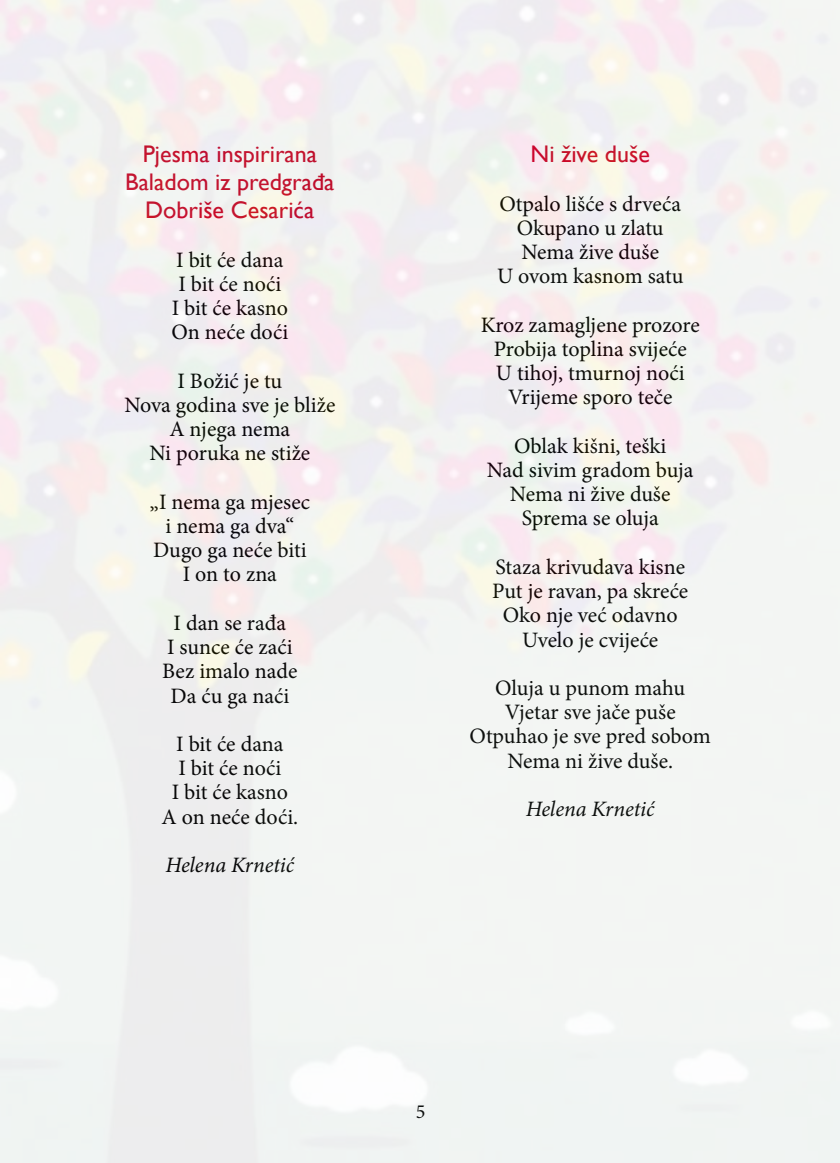
<style>
.page{position:relative;width:840px;height:1163px;background:#fff}
.page>*{position:absolute;margin:0;border:0;box-sizing:border-box;transform-origin:0 0}
.t1{font:24px/28px "Gill Sans";color:#cb0627;text-align:center}
.t2{font:22px/24.2px "Minion Pro";color:#000;text-align:center}
.t3{font:italic 22px "Minion Pro";letter-spacing:-.005em;color:#000}
.t4{font:20px "Minion Pro";color:#000}
</style>
<div class="page">
<p class="t1" style="left:125px;top:140px;width:211px">Pjesma inspirirana<br>Baladom iz predgrađa<br>Dobriše Cesarića</p>
<p class="t2" style="left:171px;top:247px;width:118px">I bit će dana<br>I bit će noći<br>I bit će kasno<br>On neće doći</p>
<p class="t2" style="left:124px;top:368px;width:212px">I Božić je tu<br>Nova godina sve je bliže<br>A njega nema<br>Ni poruka ne stiže</p>
<p class="t2" style="left:149px;top:489px;width:162px">„I nema ga mjesec i nema ga dva“<br>Dugo ga neće biti<br>I on to zna</p>
<p class="t2" style="left:162px;top:610px;width:137px">I dan se rađa<br>I sunce će zaći<br>Bez imalo nade<br>Da ću ga naći</p>
<p class="t2" style="left:161px;top:731px;width:138px">I bit će dana<br>I bit će noći<br>I bit će kasno<br>A on neće doći.</p>
<p class="t3" style="left:165px;top:849px;width:130px">Helena Krnetić</p>
<p class="t1" style="left:530px;top:140px;width:121px">Ni žive duše</p>
<p class="t2" style="left:497px;top:191px;width:188px">Otpalo lišće s drveća<br>Okupano u zlatu<br>Nema žive duše<br>U ovom kasnom satu</p>
<p class="t2" style="left:480px;top:312px;width:220px">Kroz zamagljene prozore<br>Probija toplina svijeće<br>U tihoj, tmurnoj noći<br>Vrijeme sporo teče</p>
<p class="t2" style="left:486px;top:433px;width:208px">Oblak kišni, teški<br>Nad sivim gradom buja<br>Nema ni žive duše<br>Sprema se oluja</p>
<p class="t2" style="left:492px;top:554px;width:197px">Staza krivudava kisne<br>Put je ravan, pa skreće<br>Oko nje već odavno<br>Uvelo je cvijeće</p>
<p class="t2" style="left:469px;top:675px;width:243px">Oluja u punom mahu<br>Vjetar sve jače puše<br>Otpuhao je sve pred sobom<br>Nema ni žive duše.</p>
<p class="t3" style="left:525px;top:793px;width:130px">Helena Krnetić</p>
<p class="t4" style="left:415px;top:1098px;width:11px">5</p>
</div>
